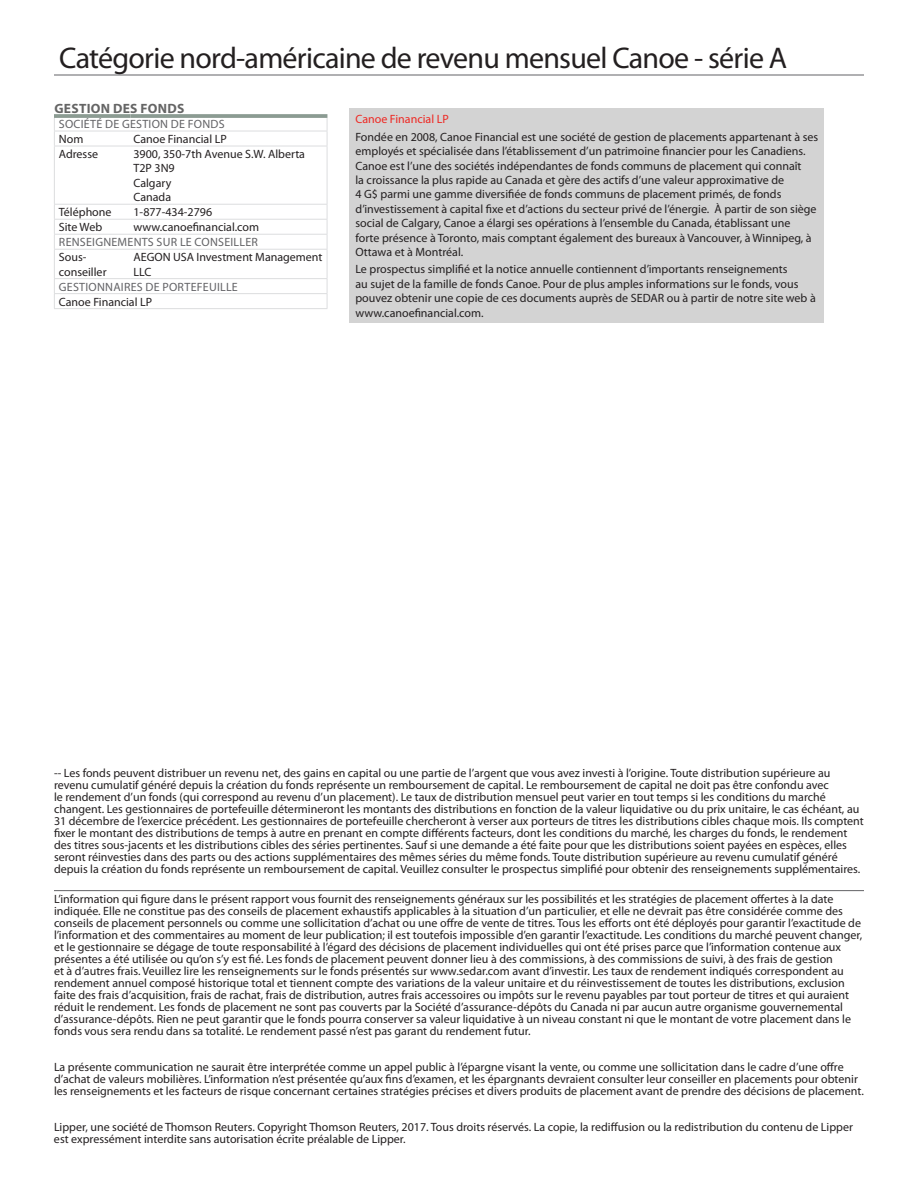
<style>
.page{position:relative;width:918px;height:1188px;background:#fff}
.page>*{position:absolute;margin:0;border:0;box-sizing:border-box;transform-origin:0 0}
.t1{font:30px "Myriad Pro";letter-spacing:-.025em;color:#231f20}
.t2{font:700 13.5px "Myriad Pro";letter-spacing:.02em;color:#656565}
.t3{font:12px/12px "Myriad Pro";color:#231f20}
.t4{font:12px "Myriad Pro";letter-spacing:.02em;color:#636366}
.t5{font:12px "Myriad Pro";color:#ee2823}
</style>
<div class="page">
<hr style="left:54px;top:890px;width:810px;height:1px;background:#636366">
<hr style="left:54px;top:75px;width:810px;height:1px;background:#636366">
<hr style="left:54px;top:131px;width:76px;height:1px;background:#dcdddf">
<svg style="left:54px;top:118px;width:1px;height:28px"></svg>
<hr style="left:130px;top:131px;width:197px;height:1px;background:#dcdddf">
<svg style="left:327px;top:118px;width:1px;height:28px"></svg>
<hr style="left:54px;top:146px;width:76px;height:1px;background:#dcdddf">
<hr style="left:54px;top:146px;width:1px;height:58px;background:#dcdddf">
<hr style="left:130px;top:146px;width:197px;height:1px;background:#dcdddf">
<hr style="left:327px;top:146px;width:1px;height:58px;background:#dcdddf">
<hr style="left:54px;top:204px;width:76px;height:1px;background:#dcdddf">
<hr style="left:130px;top:204px;width:197px;height:1px;background:#dcdddf">
<hr style="left:54px;top:219px;width:76px;height:1px;background:#dcdddf">
<hr style="left:130px;top:219px;width:197px;height:1px;background:#dcdddf">
<hr style="left:54px;top:234px;width:76px;height:1px;background:#dcdddf">
<hr style="left:130px;top:234px;width:197px;height:1px;background:#dcdddf">
<hr style="left:54px;top:249px;width:76px;height:1px;background:#dcdddf">
<hr style="left:130px;top:249px;width:197px;height:1px;background:#dcdddf">
<hr style="left:54px;top:278px;width:76px;height:1px;background:#dcdddf">
<hr style="left:130px;top:278px;width:197px;height:1px;background:#dcdddf">
<hr style="left:54px;top:293px;width:76px;height:1px;background:#dcdddf">
<svg style="left:54px;top:205px;width:1px;height:103px"></svg>
<hr style="left:130px;top:293px;width:197px;height:1px;background:#dcdddf">
<svg style="left:327px;top:205px;width:1px;height:103px"></svg>
<hr style="left:54px;top:308px;width:76px;height:1px;background:#dcdddf">
<hr style="left:130px;top:308px;width:197px;height:1px;background:#dcdddf">
<hr style="left:54px;top:114px;width:76px;height:4px;background:#8b9b92">
<hr style="left:130px;top:114px;width:197px;height:4px;background:#96a49c">
<div style="left:350px;top:108px;width:474px;height:214px;background:#d3d3d3"></div>
<h1 class="t1" style="left:59px;top:39px;width:730px">Catégorie nord-américaine de revenu mensuel Canoe - série A</h1>
<p class="t2" style="left:55px;top:100px;width:131px">GESTION DES FONDS</p>
<p class="t4" style="left:59px;top:117px;width:167px">Société de gestion de fonds</p>
<p class="t3" style="left:59px;top:133px;width:26px">Nom</p>
<p class="t3" style="left:134px;top:133px;width:88px">Canoe Financial LP</p>
<p class="t3" style="left:59px;top:148px;width:41px">Adresse</p>
<p class="t3" style="left:134px;top:147px;width:173px;line-height:14.4px">3900, 350-7th Avenue S.W. Alberta<br>T2P 3N9<br>Calgary<br>Canada</p>
<p class="t3" style="left:59px;top:206px;width:54px">Téléphone</p>
<p class="t3" style="left:134px;top:206px;width:80px">1-877-434-2796</p>
<p class="t3" style="left:59px;top:221px;width:45px">Site Web</p>
<p class="t3" style="left:134px;top:221px;width:127px">www.canoefinancial.com</p>
<p class="t4" style="left:59px;top:235px;width:201px">Renseignements sur le conseiller</p>
<p class="t3" style="left:59px;top:250px;width:49px;line-height:14.4px">Sous&shy;conseiller</p>
<p class="t3" style="left:134px;top:251px;width:16px">AEGON</p>
<p class="t3" style="left:173px;top:251px;width:151px">USA I nvestment Management</p>
<p class="t5" style="left:356px;top:112px;width:88px">Canoe Financial LP</p>
<p class="t3" style="left:356px;top:129px;width:464px;line-height:14.4px">Fondée en 2008, Canoe Financial est une société de gestion de placements appartenant à ses employés et spécialisée dans l’établissement d’un patrimoine financier pour les Canadiens.<br>Canoe est l’une des sociétés indépendantes de fonds communs de placement qui connaît<br>la croissance la plus rapide au Canada et gère des actifs d’une valeur approximative de<br>4 G$ parmi une gamme diversifiée de fonds communs de placement primés, de fonds d’investissement à capital fixe et d’actions du secteur privé de l’énergie. À partir de son siège social de Calgary, Canoe a élargi ses opérations à l’ensemble du Canada, établissant une<br>forte présence à Toronto, mais comptant également des bureaux à Vancouver, à Winnipeg, à Ottawa et à Montréal.</p>
<p class="t3" style="left:356px;top:262px;width:462px;line-height:14.4px">Le prospectus simplifié et la notice annuelle contiennent d’importants renseignements<br>au sujet de la famille de fonds Canoe. Pour de plus amples informations sur le fonds, vous pouvez obtenir une copie de ces documents auprès de SEDAR ou à partir de notre site web à www.canoefinancial.com.</p>
<p class="t3" style="left:134px;top:265px;width:19px">LLC</p>
<p class="t4" style="left:59px;top:279px;width:180px">Gestionnaires de portefeuille</p>
<p class="t3" style="left:59px;top:295px;width:88px">Canoe Financial LP</p>
<p class="t3" style="left:54px;top:767px;width:811px">-- Les fonds peuvent distribuer un revenu net, des gains en capital ou une partie de l’argent que vous avez investi à l’origine. Toute distribution supérieure au revenu cumulatif généré depuis la création du fonds représente un remboursement de capital. Le remboursement de capital ne doit pas être confondu avec<br>le rendement d’un fonds (qui correspond au revenu d’un placement). Le taux de distribution mensuel peut varier en tout temps si les conditions du marché changent. Les gestionnaires de portefeuille détermineront les montants des distributions en fonction de la valeur liquidative ou du prix unitaire, le cas échéant, au 31 décembre de l’exercice précédent. Les gestionnaires de portefeuille chercheront à verser aux porteurs de titres les distributions cibles chaque mois. I ls comptent fixer le montant des distributions de temps à autre en prenant en compte différents facteurs, dont les conditions du marché, les charges du fonds, le rendement des titres sous-jacents et les distributions cibles des séries pertinentes. Sauf si une demande a été faite pour que les distributions soient payées en espèces, elles seront réinvesties dans des parts ou des actions supplémentaires des mêmes séries du même fonds. Toute distribution supérieure au revenu cumulatif généré depuis la création du fonds représente un remboursement de capital. Veuillez consulter le prospectus simplifié pour obtenir des renseignements supplémentaires.</p>
<p class="t3" style="left:54px;top:893px;width:810px">L’information qui figure dans le présent rapport vous fournit des renseignements généraux sur les possibilités et les stratégies de placement offertes à la date indiquée. Elle ne constitue pas des conseils de placement exhaustifs applicables à la situation d’un particulier, et elle ne devrait pas être considérée comme des conseils de placement personnels ou comme une sollicitation d’achat ou une offre de vente de titres. Tous les efforts ont été déployés pour garantir l’exactitude de l’information et des commentaires au moment de leur publication; il est toutefois impossible d’en garantir l’exactitude. Les conditions du marché peuvent changer, et le gestionnaire se dégage de toute responsabilité à l’égard des décisions de placement individuelles qui ont été prises parce que l’information contenue aux présentes a été utilisée ou qu’on s’y est fié. Les fonds de placement peuvent donner lieu à des commissions, à des commissions de suivi, à des frais de gestion<br>et à d’autres frais. Veuillez lire les renseignements sur le fonds présentés sur www.sedar.com avant d’investir. Les taux de rendement indiqués correspondent au rendement annuel composé historique total et tiennent compte des variations de la valeur unitaire et du réinvestissement de toutes les distributions, exclusion faite des frais d’acquisition, frais de rachat, frais de distribution, autres frais accessoires ou impôts sur le revenu payables par tout porteur de titres et qui auraient réduit le rendement. Les fonds de placement ne sont pas couverts par la Société d’assurance-dépôts du Canada ni par aucun autre organisme gouvernemental d’assurance-dépôts. Rien ne peut garantir que le fonds pourra conserver sa valeur liquidative à un niveau constant ni que le montant de votre placement dans le fonds vous sera rendu dans sa totalité. Le rendement passé n’est pas garant du rendement futur.</p>
<p class="t3" style="left:54px;top:1061px;width:812px">La présente communication ne saurait être interprétée comme un appel public à l’épargne visant la vente, ou comme une sollicitation dans le cadre d’une offre d’achat de valeurs mobilières. L’information n’est présentée qu’aux fins d’examen, et les épargnants devraient consulter leur conseiller en placements pour obtenir les renseignements et les facteurs de risque concernant certaines stratégies précises et divers produits de placement avant de prendre des décisions de placement.</p>
<p class="t3" style="left:54px;top:1121px;width:801px">Lipper, une société de Thomson Reuters. Copyright Thomson Reuters, 2017. Tous droits réservés. La copie, la rediffusion ou la redistribution du contenu de Lipper est expressément interdite sans autorisation écrite préalable de Lipper.</p>
</div>
